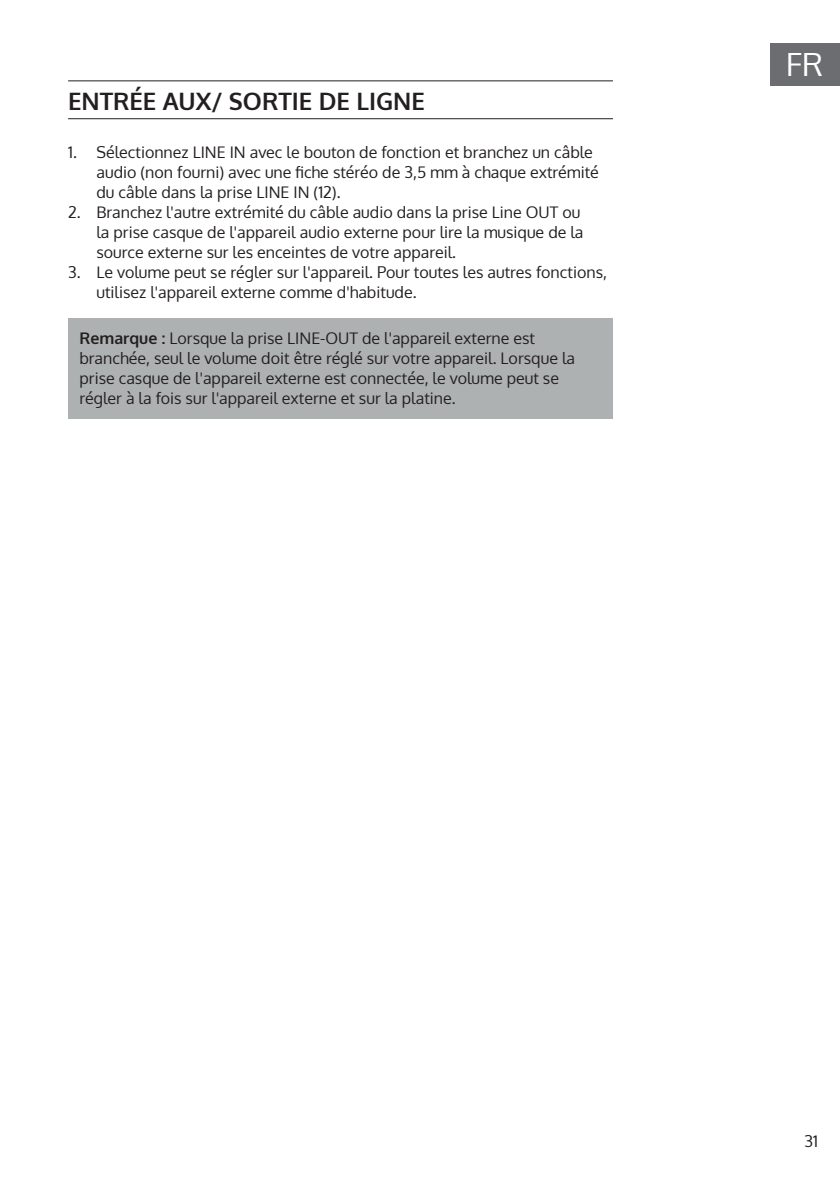
<style>
.page{position:relative;width:840px;height:1191px;background:#fff}
.page>*{position:absolute;margin:0;border:0;box-sizing:border-box;transform-origin:0 0}
.t1{font:32px "Oxygen";color:#fff}
.t2{font:700 24px "Oxygen";color:#231f20}
.t3{font:16px/20px "Oxygen";color:#231f20}
.s1{font-weight:700}
</style>
<div class="page">
<div style="left:770px;top:43px;width:69px;height:42px;background:#6c6d70"></div>
<hr style="left:68px;top:80px;width:544px;height:1px;background:#231f20">
<hr style="left:68px;top:118px;width:544px;height:1px;background:#231f20">
<div style="left:68px;top:319px;width:544px;height:100px;background:#aeb1b1"></div>
<h2 class="t2" style="left:68px;top:86px;width:358px">ENTRÉE AUX/ SORTIE DE LIGNE</h2>
<p class="t3" style="left:96px;top:142px;width:503px;text-indent:-28px">1. Sélectionnez LINE IN avec le bouton de fonction et branchez un câble audio (non fourni) avec une fiche stéréo de 3,5 mm à chaque extrémité du câble dans la prise LINE IN (12).</p>
<p class="t3" style="left:96px;top:202px;width:488px;text-indent:-28px">2. Branchez l'autre extrémité du câble audio dans la prise Line OUT ou la prise casque de l'appareil audio externe pour lire la musique de la source externe sur les enceintes de votre appareil.</p>
<p class="t3" style="left:96px;top:262px;width:512px;text-indent:-28px">3. Le volume peut se régler sur l'appareil. Pour toutes les autres fonctions, utilisez l'appareil externe comme d'habitude.</p>
<p class="t3" style="left:79px;top:328px;width:497px"><span class="s1">Remarque :</span> Lorsque la prise LINE-OUT de l'appareil externe est branchée, seul le volume doit être réglé sur votre appareil. Lorsque la prise casque de l'appareil externe est connectée, le volume peut se régler à la fois sur l'appareil externe et sur la platine.</p>
<h1 class="t1" style="left:785px;top:43px;width:39px">FR</h1>
<p class="t3" style="left:804px;top:1130px;width:15px">31</p>
</div>
